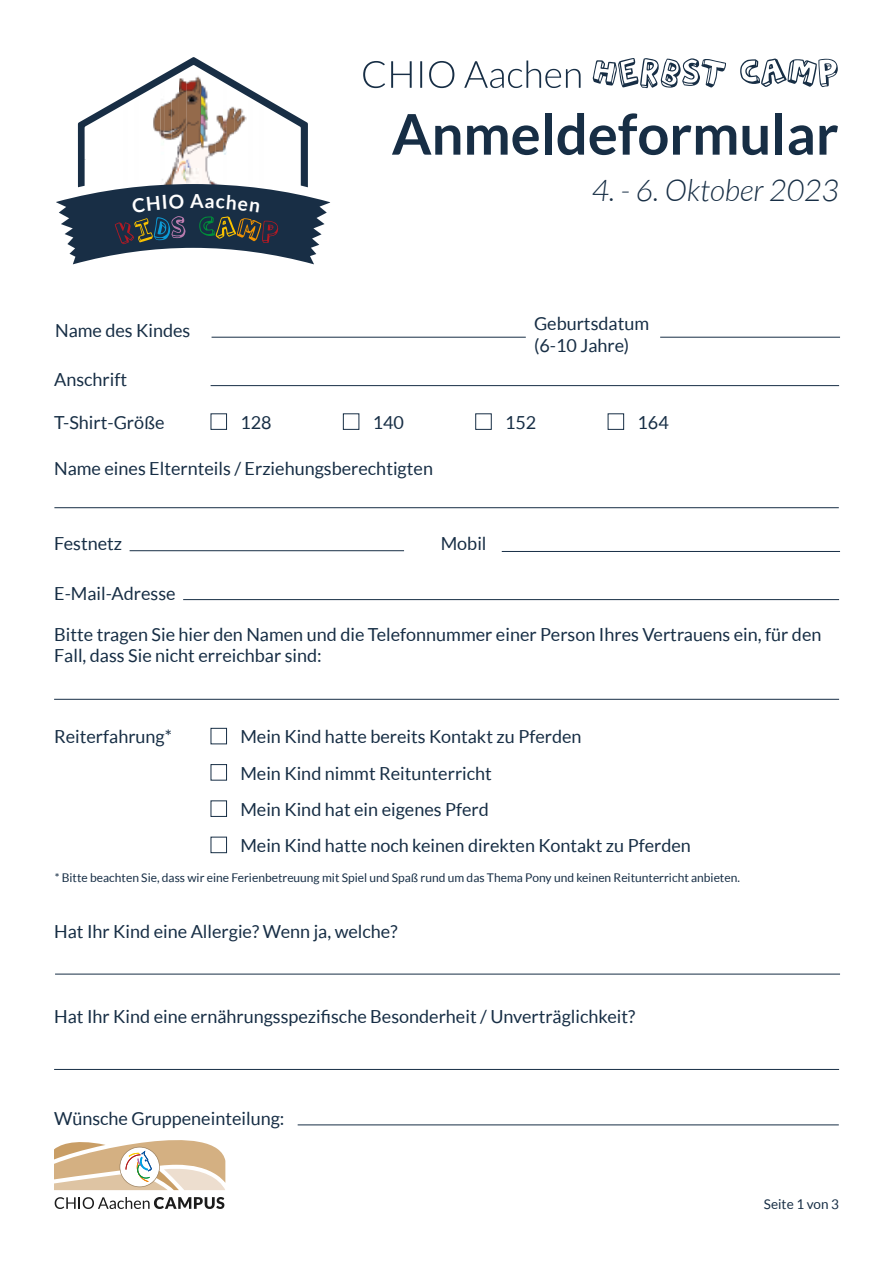
<style>
.page{position:relative;width:893px;height:1263px;background:#fff}
.page>*{position:absolute;margin:0;border:0;box-sizing:border-box;transform-origin:0 0}
.t1{font:700 56.1px "Lato";color:#172e45}
.t2{font:italic 300 30px "Lato";color:#172e45}
.t3{font:700 19.2px "Lato";color:#fff}
.t4{font:18px/36.3px "Lato";color:#172e45}
.t5{font:13.5px "Lato";color:#172e45}
.t6{font:12px "Lato";color:#172e45}
</style>
<div class="page">
<svg style="left:55px;top:1197px;width:169px;height:12px"></svg>
<svg style="left:54px;top:1140px;width:171px;height:50px"></svg>
<svg style="left:363px;top:58px;width:475px;height:30px"></svg>
<hr style="left:211px;top:385px;width:628px;height:1px;background:#172e45">
<div style="left:211px;top:413px;width:16px;height:17px;border:1px solid #172e45"></div>
<div style="left:343px;top:413px;width:16px;height:17px;border:1px solid #172e45"></div>
<div style="left:475px;top:413px;width:17px;height:17px;border:1px solid #172e45"></div>
<div style="left:608px;top:413px;width:16px;height:17px;border:1px solid #172e45"></div>
<hr style="left:130px;top:550px;width:274px;height:1px;background:#172e45">
<hr style="left:183px;top:599px;width:656px;height:1px;background:#172e45">
<hr style="left:54px;top:699px;width:785px;height:1px;background:#172e45">
<div style="left:211px;top:728px;width:16px;height:16px;border:1px solid #172e45"></div>
<div style="left:211px;top:764px;width:16px;height:16px;border:1px solid #172e45"></div>
<div style="left:211px;top:800px;width:16px;height:17px;border:1px solid #172e45"></div>
<div style="left:211px;top:837px;width:16px;height:16px;border:1px solid #172e45"></div>
<hr style="left:55px;top:974px;width:785px;height:1px;background:#172e45">
<hr style="left:54px;top:1069px;width:785px;height:1px;background:#172e45">
<hr style="left:502px;top:551px;width:338px;height:1px;background:#172e45">
<hr style="left:54px;top:507px;width:785px;height:1px;background:#172e45">
<hr style="left:212px;top:337px;width:314px;height:1px;background:#172e45">
<hr style="left:660px;top:337px;width:180px;height:1px;background:#172e45">
<hr style="left:298px;top:1124px;width:541px;height:1px;background:#172e45">
<svg style="left:56px;top:57px;width:274px;height:207px"></svg>
<p class="t3" style="left:190px;top:190px;width:15px">A</p>
<h1 class="t1" style="left:392px;top:102px;width:448px">Anmeldeformular</h1>
<h2 class="t2" style="left:592px;top:174px;width:249px">4. - 6. Oktober 2023</h2>
<p class="t4" style="left:55px;top:312px;width:137px">Name des Kindes</p>
<p class="t4" style="left:534px;top:313px;width:117px;line-height:21.6px">Geburtsdatum (6-10 Jahre)</p>
<p class="t4" style="left:54px;top:361px;width:75px">Anschrift</p>
<p class="t4" style="left:54px;top:404px;width:112px">T-Shirt-Größe</p>
<p class="t4" style="left:240px;top:404px;width:33px">128</p>
<p class="t4" style="left:373px;top:404px;width:33px">140</p>
<p class="t4" style="left:505px;top:404px;width:33px">152</p>
<p class="t4" style="left:637px;top:404px;width:33px">164</p>
<p class="t4" style="left:54px;top:450px;width:380px">Name eines Elternteils / Erziehungsberechtigten</p>
<p class="t4" style="left:54px;top:525px;width:69px">Festnetz</p>
<p class="t4" style="left:441px;top:525px;width:47px">Mobil</p>
<p class="t4" style="left:54px;top:575px;width:123px">E-Mail-Adresse</p>
<p class="t4" style="left:54px;top:623px;width:769px;line-height:21.6px">Bitte tragen Sie hier den Namen und die Telefonnummer einer Person Ihres Vertrauens ein, für den<br>Fall, dass Sie nicht erreichbar sind:</p>
<p class="t4" style="left:54px;top:718px;width:119px">Reiterfahrung*</p>
<p class="t4" style="left:240px;top:718px;width:452px">Mein Kind hatte bereits Kontakt zu Pferden<br>Mein Kind nimmt Reitunterricht<br>Mein Kind hat ein eigenes Pferd<br>Mein Kind hatte noch keinen direkten Kontakt zu Pferden</p>
<p class="t6" style="left:55px;top:871px;width:687px">* Bitte beachten Sie, dass wir eine Ferienbetreuung mit Spiel und Spaß rund um das Thema Pony und keinen Reitunterricht anbieten.</p>
<p class="t4" style="left:54px;top:913px;width:345px">Hat Ihr Kind eine Allergie? Wenn ja, welche?</p>
<p class="t4" style="left:54px;top:998px;width:583px">Hat Ihr Kind eine ernährungsspezifische Besonderheit / Unverträglichkeit?</p>
<p class="t4" style="left:54px;top:1100px;width:232px">Wünsche Gruppeneinteilung:</p>
<p class="t5" style="left:764px;top:1196px;width:77px">Seite 1 von 3</p>
</div>
